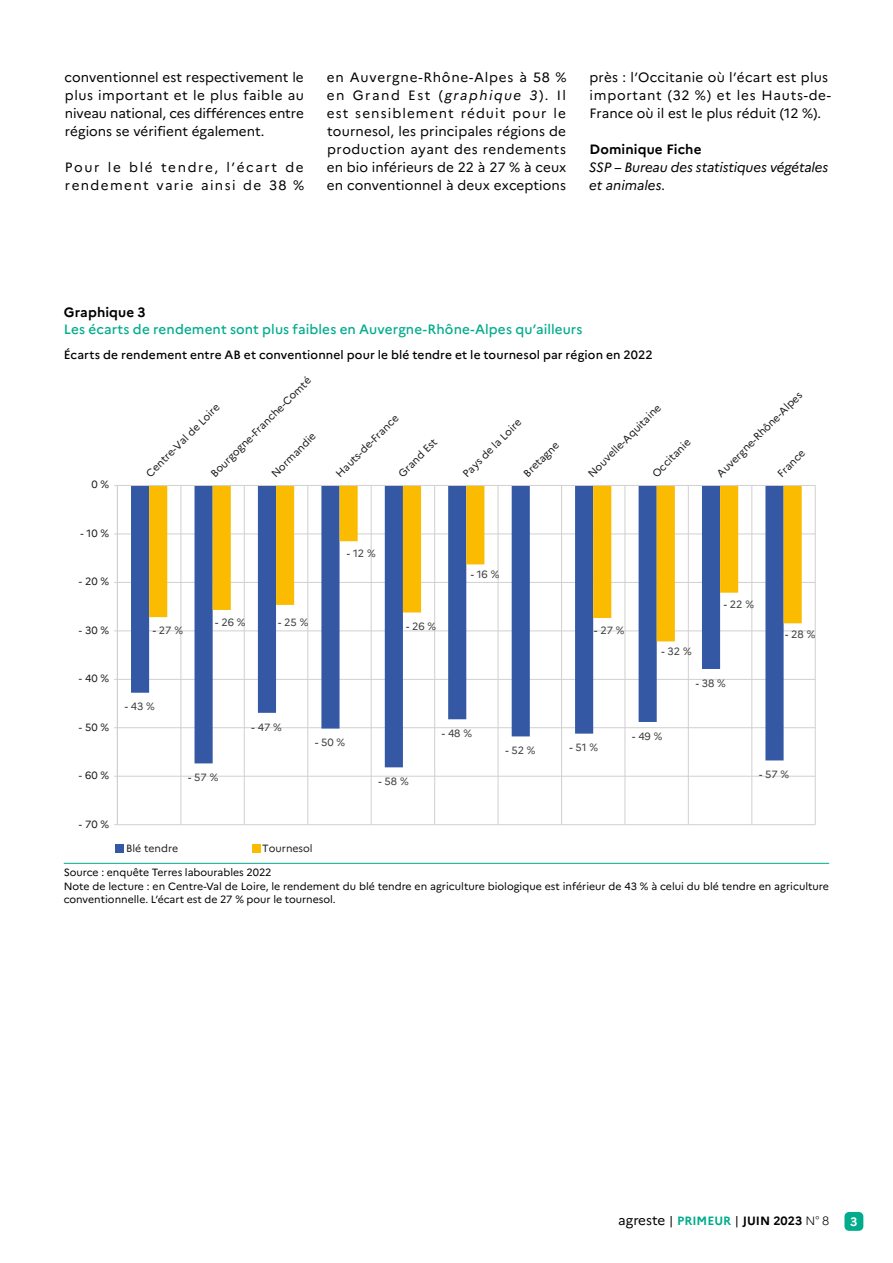
<style>
.page{position:relative;width:893px;height:1263px;background:#fff}
.page>*{position:absolute;margin:0;border:0;box-sizing:border-box;transform-origin:0 0}
.Texte{font:13.5px/18px "Marianne";letter-spacing:.005em;color:#000;text-align:justify}
.Titre_1_col{font:500 13.5px "Marianne";letter-spacing:.005em;color:#00ac8c}
.Texte-2{font:13.5px/18px "Marianne";letter-spacing:.1em;color:#000}
.Nom_du_bureau{font:italic 13.5px/18px "Marianne";letter-spacing:-.01em;color:#000}
.Siignature{font:700 13.5px "Marianne";letter-spacing:.01em;color:#000}
.Numero_2_col{font:700 13.5px "Marianne";letter-spacing:.01em;color:#000}
.t1{font:700 12.15px "Marianne";color:#fff}
.Sous-titre_carte{font:500 12px "Marianne";letter-spacing:.01em;color:#000}
.t2{font:700 12px "Marianne";color:#000}
.t3{font:10.5px "Marianne";color:#1d1d1c}
.suite_Source{font:10.5px/13.5px "Marianne";color:#000}
.t4{font:10.5px "Marianne";color:#3e3e3e}
.Source_1_col___filet{font:10.5px "Marianne";color:#000}
.s1{font-style:italic}
.s2{color:#1d1d1c}
.s3{font-weight:400;font-size:13.5px}
.s4{font-weight:400}
.s5{color:#00ac8c}
.s6{font-weight:300}
</style>
<div class="page">
<div style="left:844px;top:1212px;width:19px;height:19px;background:#00ac8c;border-radius:5px"></div>
<hr style="left:64px;top:863px;width:765px;height:1px;background:#00ac8c">
<hr style="left:117px;top:534px;width:698px;height:1px;background:#d0d0d0">
<hr style="left:117px;top:582px;width:698px;height:1px;background:#d0d0d0">
<hr style="left:117px;top:631px;width:698px;height:1px;background:#d0d0d0">
<hr style="left:117px;top:679px;width:698px;height:1px;background:#d0d0d0">
<hr style="left:117px;top:727px;width:698px;height:1px;background:#d0d0d0">
<hr style="left:117px;top:776px;width:698px;height:1px;background:#d0d0d0">
<hr style="left:117px;top:824px;width:698px;height:1px;background:#d0d0d0">
<hr style="left:815px;top:485px;width:1px;height:340px;background:#d0d0d0">
<hr style="left:752px;top:485px;width:1px;height:340px;background:#d0d0d0">
<hr style="left:688px;top:485px;width:1px;height:340px;background:#d0d0d0">
<hr style="left:625px;top:485px;width:1px;height:340px;background:#d0d0d0">
<hr style="left:561px;top:485px;width:1px;height:340px;background:#d0d0d0">
<hr style="left:498px;top:485px;width:1px;height:340px;background:#d0d0d0">
<hr style="left:434px;top:485px;width:1px;height:340px;background:#d0d0d0">
<hr style="left:371px;top:485px;width:1px;height:340px;background:#d0d0d0">
<hr style="left:308px;top:485px;width:1px;height:340px;background:#d0d0d0">
<hr style="left:244px;top:485px;width:1px;height:340px;background:#d0d0d0">
<hr style="left:181px;top:485px;width:1px;height:340px;background:#d0d0d0">
<svg style="left:131px;top:486px;width:653px;height:281px"></svg>
<svg style="left:149px;top:486px;width:653px;height:155px"></svg>
<hr style="left:117px;top:485px;width:1px;height:340px;background:#d0d0d0">
<hr style="left:117px;top:485px;width:698px;height:1px;background:#d0d0d0">
<div style="left:116px;top:844px;width:8px;height:8px;background:#3458a4"></div>
<div style="left:252px;top:844px;width:8px;height:8px;background:#fbbb00"></div>
<p class="Texte" style="left:65px;top:68px;width:241px">conventionnel est respectivement le plus important et le plus faible au niveau national, ces différences entre régions se vérifient également.</p>
<p class="Texte-2" style="left:65px;top:158px;width:241px">Pour le blé tendre, l’écart de rendement varie ainsi de 38 %</p>
<p class="Texte" style="left:327px;top:68px;width:241px">en Auvergne-Rhône-Alpes à 58 % en Grand Est (<span class="s1">graphique 3</span>). Il est sensiblement réduit pour le tournesol, les principales régions de production ayant des rendements en bio inférieurs de 22 à 27 % à ceux en conventionnel à deux exceptions</p>
<p class="Texte" style="left:589px;top:68px;width:243px;text-align:left">près : l’Occitanie où l’écart est plus important (32 %) et les Hauts-de-<br>France où il est le plus réduit (12 %).</p>
<p class="Siignature" style="left:589px;top:141px;width:113px">Dominique Fiche</p>
<p class="Nom_du_bureau" style="left:589px;top:158px;width:241px">SSP – Bureau des statistiques végétales et animales.</p>
<p class="Numero_2_col" style="left:64px;top:304px;width:83px">Graphique 3</p>
<p class="Titre_1_col" style="left:64px;top:321px;width:520px">Les écarts de rendement sont plus faibles en Auvergne-Rhône-Alpes qu’ailleurs</p>
<p class="Sous-titre_carte" style="left:64px;top:347px;width:590px">Écarts de rendement entre AB et conventionnel pour le blé tendre et le tournesol par région en 2022</p>
<p class="t3" style="left:91px;top:478px;width:19px">0 %</p>
<p class="t3" style="left:80px;top:527px;width:30px">- 10 %</p>
<p class="t3" style="left:79px;top:575px;width:32px">- 20 %</p>
<p class="t3" style="left:79px;top:624px;width:32px">- 30 %</p>
<p class="t3" style="left:208px;top:471px;width:138px;rotate:-45deg">Bourgogne-Franche-Comté</p>
<p class="t3" style="left:143px;top:471px;width:100px;rotate:-45deg">Centre-Val de Loire</p>
<p class="t3" style="left:269px;top:471px;width:59px;rotate:-45deg">N ormandie</p>
<p class="t3" style="left:333px;top:471px;width:85px;rotate:-45deg">H auts-de-France</p>
<p class="t3" style="left:396px;top:471px;width:51px;rotate:-45deg">G rand Est</p>
<p class="t3" style="left:460px;top:471px;width:79px;rotate:-45deg">Pays de la Loire</p>
<p class="t3" style="left:521px;top:471px;width:47px;rotate:-45deg">Bretagne</p>
<p class="t3" style="left:585px;top:471px;width:99px;rotate:-45deg">N ouvelle-A q uitaine</p>
<p class="t3" style="left:649px;top:471px;width:51px;rotate:-45deg">O ccitanie</p>
<p class="t4" style="left:153px;top:624px;width:32px"><span class="s2">-</span> 27 %</p>
<p class="t4" style="left:215px;top:616px;width:32px"><span class="s2">-</span> 26 %</p>
<p class="t4" style="left:278px;top:616px;width:32px"><span class="s2">-</span> 25 %</p>
<p class="t4" style="left:347px;top:547px;width:30px"><span class="s2">-</span> 12 %</p>
<p class="t4" style="left:406px;top:620px;width:32px"><span class="s2">-</span> 26 %</p>
<p class="t4" style="left:471px;top:568px;width:30px"><span class="s2">-</span> 16 %</p>
<p class="t4" style="left:594px;top:624px;width:32px"><span class="s2">-</span> 27 %</p>
<p class="t4" style="left:662px;top:645px;width:32px"><span class="s2">-</span> 32 %</p>
<p class="t3" style="left:714px;top:471px;width:118px;rotate:-45deg">A uvergne-Rhône-A lp es</p>
<p class="t3" style="left:775px;top:471px;width:36px;rotate:-45deg">France</p>
<p class="t4" style="left:724px;top:598px;width:32px"><span class="s2">-</span> 22 %</p>
<p class="t4" style="left:785px;top:628px;width:32px"><span class="s2">-</span> 28 %</p>
<p class="t3" style="left:79px;top:672px;width:32px">- 40 %</p>
<p class="t4" style="left:696px;top:676px;width:32px"><span class="s2">-</span> 38 %</p>
<p class="t4" style="left:125px;top:700px;width:32px"><span class="s2">-</span> 43 %</p>
<p class="t3" style="left:79px;top:721px;width:32px">- 50 %</p>
<p class="t4" style="left:252px;top:720px;width:32px"><span class="s2">-</span> 47 %</p>
<p class="t4" style="left:315px;top:736px;width:32px"><span class="s2">-</span> 50 %</p>
<p class="t4" style="left:442px;top:727px;width:32px"><span class="s2">-</span> 48 %</p>
<p class="t4" style="left:505px;top:744px;width:32px"><span class="s2">-</span> 52 %</p>
<p class="t4" style="left:569px;top:741px;width:30px"><span class="s2">-</span> 51 %</p>
<p class="t4" style="left:632px;top:729px;width:32px"><span class="s2">-</span> 49 %</p>
<p class="t3" style="left:79px;top:769px;width:32px">- 60 %</p>
<p class="t4" style="left:188px;top:771px;width:32px"><span class="s2">-</span> 57 %</p>
<p class="t4" style="left:378px;top:775px;width:32px"><span class="s2">-</span> 58 %</p>
<p class="t4" style="left:759px;top:768px;width:32px"><span class="s2">-</span> 57 %</p>
<p class="t3" style="left:79px;top:817px;width:32px">- 70 %</p>
<p class="t3" style="left:126px;top:842px;width:54px">Blé tendre</p>
<p class="t3" style="left:262px;top:842px;width:52px">Tournesol</p>
<p class="Source_1_col___filet" style="left:64px;top:866px;width:209px">Source : enquête Terres labourables 2022</p>
<p class="suite_Source" style="left:64px;top:879px;width:767px">Note de lecture : en Centre-Val de Loire, le rendement du blé tendre en agriculture biologique est inférieur de 43 % à celui du blé tendre en agriculture conventionnelle. L’écart est de 27 % pour le tournesol.</p>
<p class="t2" style="left:618px;top:1214px;width:212px"><span class="s3">agreste</span> <span class="s4">|</span> <span class="s5">PRIMEUR</span> <span class="s4">|</span> Jui n 2023 <span class="s6">N</span><sup>°</sup> <span class="s6">8</span></p>
<p class="t1" style="left:850px;top:1214px;width:9px">3</p>
</div>
